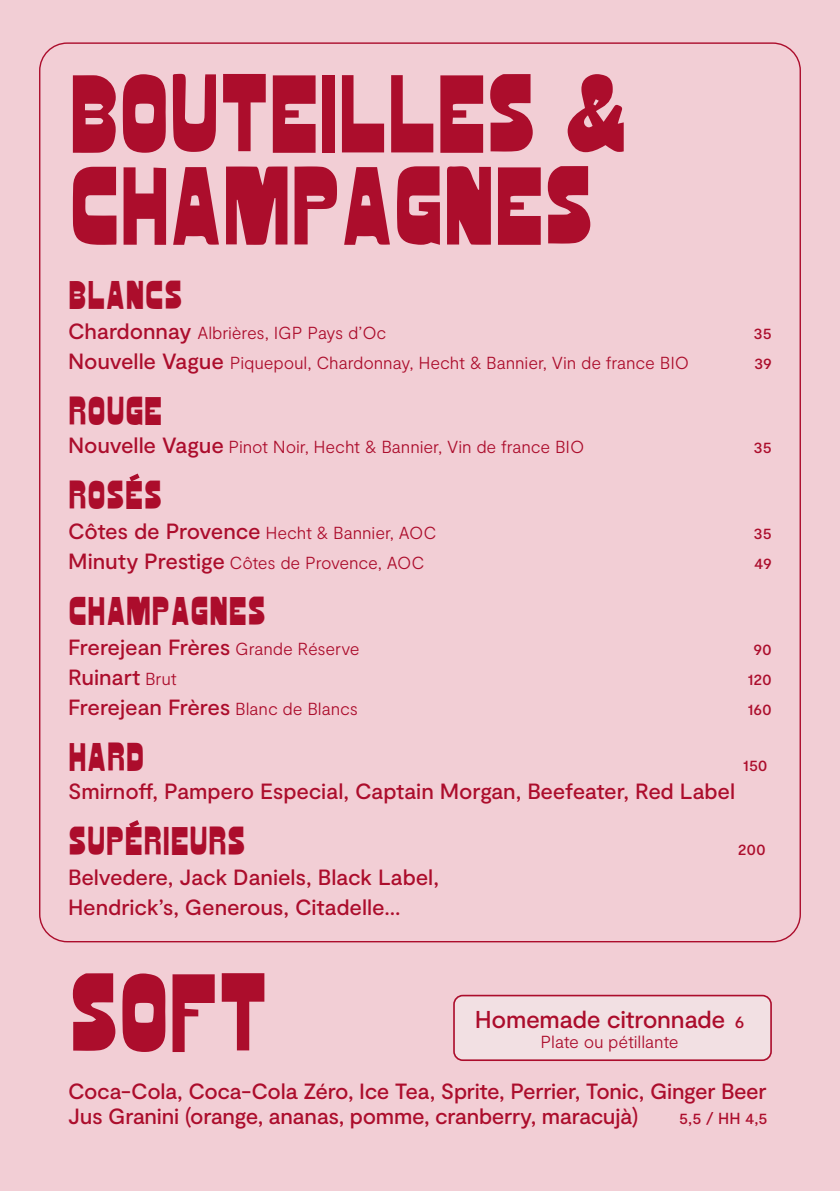
<style>
.page{position:relative;width:840px;height:1191px;background:#fff}
.page>*{position:absolute;margin:0;border:0;box-sizing:border-box;transform-origin:0 0}
.t1{font:700 122px/92px "Fungus";letter-spacing:-.02em;color:#ac0d2c}
.t2{font:700 44px "Fungus";color:#ac0d2c}
.t3{font:500 24.4px "Moderat";letter-spacing:-.015em;color:#ac0d2c}
.t4{font:500 22px/24.8px "Moderat";letter-spacing:-.01em;color:#ac0d2c}
.t5{font:300 17.4px "Moderat";letter-spacing:-.01em;color:#ac0d2c}
.t6{font:500 16px "Moderat";color:#ac0d2c}
.s1{font-weight:500;font-size:22px}
.s2{font-weight:300;font-size:17.4px}
.s3{font-size:17.8px}
</style>
<div class="page">
<div style="left:0;top:0;width:839px;height:1191px;background:#f2ced5"></div>
<svg style="left:129px;top:473px;width:10px;height:8px"></svg>
<svg style="left:129px;top:820px;width:10px;height:8px"></svg>
<div style="left:454px;top:995px;width:316px;height:65px;background:#f2e0e3;border-radius:9px"></div>
<div style="left:453px;top:994px;width:318px;height:67px;border:2px solid #ac0d2c;border-radius:9px"></div>
<h1 class="t1" style="left:68px;top:65px;width:561px">BOUTEILLES &amp;<br>CHAMPAGNES</h1>
<h2 class="t2" style="left:68px;top:268px;width:116px">BLANCS</h2>
<p class="t5" style="left:68px;top:323px;width:320px"><span class="s1">Chardonnay</span> Albrières, IGP Pays d’Oc</p>
<p class="t6" style="left:753px;top:324px;width:20px">35</p>
<p class="t5" style="left:68px;top:353px;width:622px"><span class="s1">Nouvelle Vague</span> Piquepoul, Chardonnay, Hecht &amp; Bannier, Vin de france BIO</p>
<p class="t6" style="left:753px;top:354px;width:19px">39</p>
<h2 class="t2" style="left:68px;top:384px;width:96px">ROUGE</h2>
<p class="t5" style="left:68px;top:437px;width:517px"><span class="s1">Nouvelle Vague</span> Pinot Noir, Hecht &amp; Bannier, Vin de france BIO</p>
<p class="t6" style="left:753px;top:438px;width:20px">35</p>
<h2 class="t2" style="left:68px;top:468px;width:96px">ROSES</h2>
<p class="t5" style="left:68px;top:523px;width:369px"><span class="s1">Côtes de Provence</span> Hecht &amp; Bannier, AOC</p>
<p class="t6" style="left:753px;top:524px;width:20px">35</p>
<p class="t5" style="left:68px;top:553px;width:357px"><span class="s1">Minuty Prestige</span> Côtes de Provence, AOC</p>
<p class="t6" style="left:753px;top:554px;width:19px">49</p>
<h2 class="t2" style="left:68px;top:584px;width:199px">CHAMPAGNES</h2>
<p class="t4" style="left:68px;top:636px;width:293px">Frerejean Frères <span class="s2">Grande Réserve</span></p>
<p class="t6" style="left:753px;top:640px;width:20px">90</p>
<p class="t4" style="left:68px;top:666px;width:110px">Ruinart <span class="s2">Brut</span></p>
<p class="t6" style="left:747px;top:670px;width:26px">120</p>
<p class="t4" style="left:68px;top:696px;width:291px">Frerejean Frères <span class="s2">Blanc de Blancs</span></p>
<p class="t6" style="left:747px;top:700px;width:26px">160</p>
<h2 class="t2" style="left:68px;top:730px;width:78px">HARD</h2>
<p class="t6" style="left:742px;top:756px;width:26px">150</p>
<p class="t4" style="left:68px;top:780px;width:668px">Smirnoff, Pampero Especial, Captain Morgan, Beefeater, Red Label</p>
<h2 class="t2" style="left:68px;top:814px;width:179px">SUPERIEURS</h2>
<p class="t6" style="left:737px;top:840px;width:30px">200</p>
<p class="t4" style="left:68px;top:863px;width:372px;line-height:30px">Belvedere, Jack Daniels, Black Label,<br>Hendrick’s, Generous, Citadelle...</p>
<h1 class="t1" style="left:68px;top:964px;width:202px">SOFT</h1>
<p class="t3" style="left:474px;top:1005px;width:271px">Homemade citronnade <span class="s3">6</span></p>
<p class="t5" style="left:540px;top:1031px;width:140px">Plate ou pétillante</p>
<p class="t4" style="left:68px;top:1079px;width:699px">Coca-Cola, Coca-Cola Zéro, Ice Tea, Sprite, Perrier, Tonic, Ginger Beer<br>Jus Granini (orange, ananas, pomme, cranberry, maracujà)</p>
<p class="t6" style="left:678px;top:1108px;width:90px">5,5 / HH 4,5</p>
</div>
